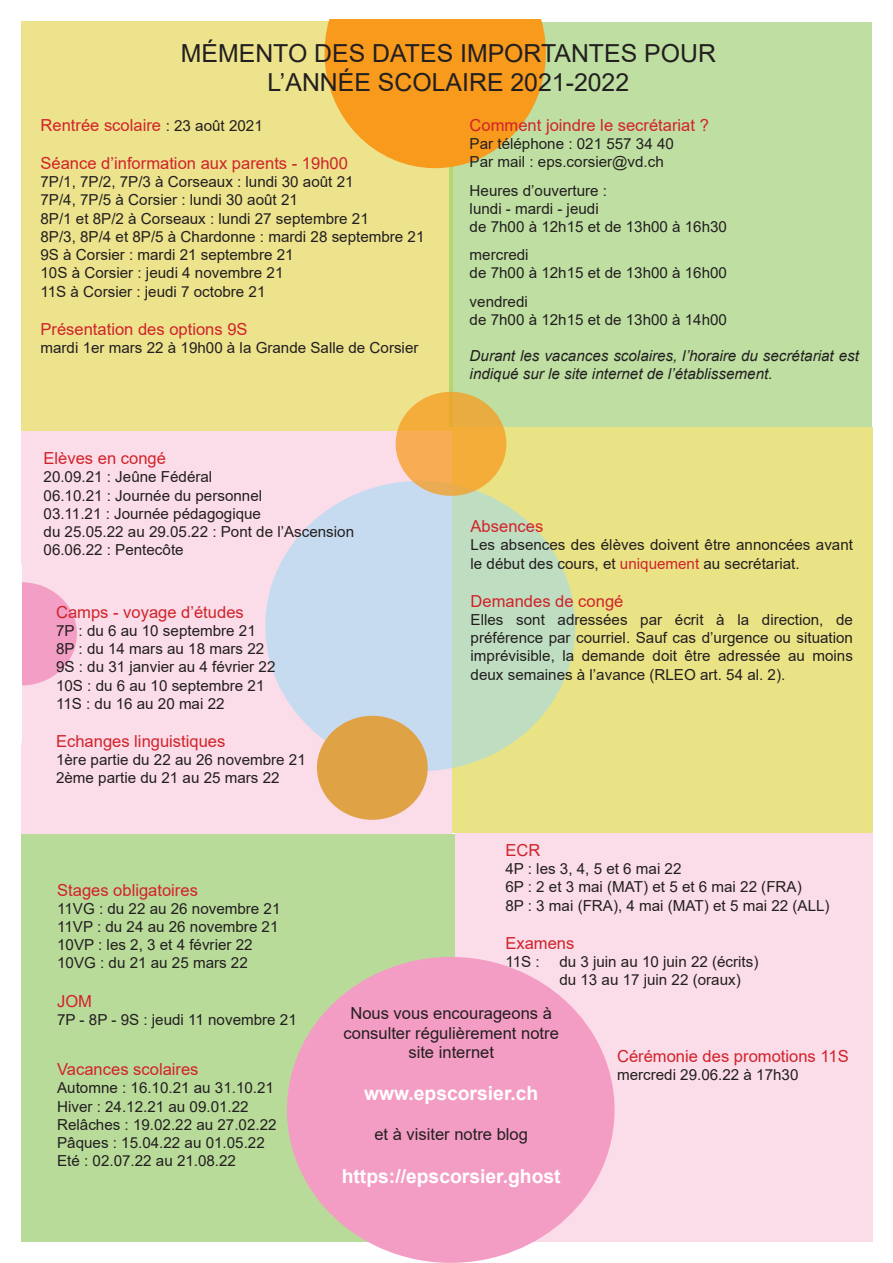
<style>
.page{position:relative;width:893px;height:1263px;background:#fff}
.page>*{position:absolute;margin:0;border:0;box-sizing:border-box;transform-origin:0 0}
.t1{font:24.9px/29.8px "Arial";color:#231f20;text-align:center}
.t2{font:700 19.35px "Arial";color:#fff}
.t3{font:16.5px "Arial";color:#d1232a}
.t4{font:16.5px/19.8px "Arial";color:#231f20;text-align:center}
.t5{font:15.15px/18.1px "Arial";color:#231f20}
.t6{font:italic 15.15px/18.1px "Arial";color:#231f20}
.s1{font-size:15.15px;color:#231f20}
.s2{color:#d1232a}
</style>
<div class="page">
<div style="left:455px;top:833px;width:418px;height:409px;background:#fbdde9"></div>
<div style="left:451px;top:427px;width:422px;height:406px;background:#eae385"></div>
<div style="left:21px;top:431px;width:431px;height:405px;background:#fbdde9"></div>
<div style="left:21px;top:21px;width:431px;height:410px;background:#ece38c"></div>
<div style="left:449px;top:22px;width:423px;height:405px;background:#bfdfa2"></div>
<div style="left:21px;top:835px;width:434px;height:407px;background:#b9db9a"></div>
<svg style="left:265px;top:481px;width:310px;height:290px;fill:#c7dbf0"></svg>
<svg style="left:396px;top:392px;width:110px;height:104px;fill:#f4ac3c"></svg>
<div style="left:317px;top:716px;width:111px;height:104px;background:#dfa245;border-radius:50%"></div>
<svg style="left:21px;top:582px;width:56px;height:103px"></svg>
<div style="left:287px;top:957px;width:327px;height:306px;background:#f49dc4;border-radius:50%"></div>
<svg style="left:325px;top:19px;width:221px;height:149px"></svg>
<h1 class="t1" style="left:181px;top:38px;width:537px">MÉMENTO DES DATES IMPORTANTES POUR<br>L’ANNÉE SCOLAIRE 2021-2022</h1>
<p class="t3" style="left:470px;top:114px;width:241px">Comment joindre le secrétariat ?</p>
<p class="t5" style="left:470px;top:135px;width:206px">Par téléphone : 021 557 34 40<br>Par mail : eps.corsier@vd.ch</p>
<p class="t5" style="left:470px;top:181px;width:259px">Heures d’ouverture :<br>lundi - mardi - jeudi<br>de 7h00 à 12h15 et de 13h00 à 16h30</p>
<p class="t5" style="left:470px;top:246px;width:259px">mercredi<br>de 7h00 à 12h15 et de 13h00 à 16h00</p>
<p class="t5" style="left:470px;top:292px;width:259px">vendredi<br>de 7h00 à 12h15 et de 13h00 à 14h00</p>
<p class="t6" style="left:470px;top:347px;width:391px">Durant les vacances scolaires, l’horaire du secrétariat est indiqué sur le site internet de l’établissement.</p>
<p class="t3" style="left:41px;top:114px;width:224px">Rentrée scolaire <span class="s1">: 23 août 2021</span></p>
<p class="t3" style="left:41px;top:152px;width:309px">Séance d’information aux parents - 19h00</p>
<p class="t5" style="left:41px;top:173px;width:385px">7P/1, 7P/2, 7P/3 à Corseaux : lundi 30 août 21<br>7P/4, 7P/5 à Corsier : lundi 30 août 21<br>8P/1 et 8P/2 à Corseaux : lundi 27 septembre 21<br>8P/3, 8P/4 et 8P/5 à Chardonne : mardi 28 septembre 21<br>9S à Corsier : mardi 21 septembre 21<br>10S à Corsier : jeudi 4 novembre 21<br>11S à Corsier : jeudi 7 octobre 21</p>
<p class="t3" style="left:41px;top:317px;width:209px">Présentation des options 9S</p>
<p class="t5" style="left:41px;top:338px;width:379px">mardi 1er mars 22 à 19h00 à la Grande Salle de Corsier</p>
<p class="t3" style="left:44px;top:447px;width:124px">Elèves en congé</p>
<p class="t5" style="left:44px;top:468px;width:312px">20.09.21 : Jeûne Fédéral<br>06.10.21 : Journée du personnel<br>03.11.21 : Journée pédagogique<br>du 25.05.22 au 29.05.22 : Pont de l’Ascension<br>06.06.22 : Pentecôte</p>
<p class="t3" style="left:56px;top:601px;width:189px">Camps - voyage d’études</p>
<p class="t5" style="left:56px;top:621px;width:221px">7P : du 6 au 10 septembre 21<br>8P : du 14 mars au 18 mars 22<br>9S : du 31 janvier au 4 février 22<br>10S : du 6 au 10 septembre 21<br>11S : du 16 au 20 mai 22</p>
<p class="t3" style="left:56px;top:730px;width:171px">Echanges linguistiques</p>
<p class="t5" style="left:56px;top:751px;width:251px">1ère partie du 22 au 26 novembre 21<br>2ème partie du 21 au 25 mars 22</p>
<p class="t3" style="left:471px;top:515px;width:74px">Absences</p>
<p class="t5" style="left:471px;top:536px;width:384px">Les absences des élèves doivent être annoncées avant le début des cours, et <span class="s2">uniquement</span> au secrétariat.</p>
<p class="t3" style="left:471px;top:590px;width:154px">Demandes de congé</p>
<p class="t5" style="left:471px;top:610px;width:384px;text-align:justify">Elles sont adressées par écrit à la direction, de préférence par courriel. Sauf cas d’urgence ou situation imprévisible, la demande doit être adressée au moins deux semaines à l’avance (RLEO art. 54 al. 2).</p>
<p class="t3" style="left:57px;top:878px;width:142px">Stages obligatoires</p>
<p class="t5" style="left:57px;top:899px;width:225px">11VG : du 22 au 26 novembre 21<br>11VP : du 24 au 26 novembre 21<br>10VP : les 2, 3 et 4 février 22<br>10VG : du 21 au 25 mars 22</p>
<p class="t3" style="left:57px;top:989px;width:36px">JOM</p>
<p class="t5" style="left:57px;top:1010px;width:241px">7P - 8P - 9S : jeudi 11 novembre 21</p>
<p class="t3" style="left:57px;top:1058px;width:143px">Vacances scolaires</p>
<p class="t5" style="left:57px;top:1079px;width:221px">Automne : 16.10.21 au 31.10.21<br>Hiver : 24.12.21 au 09.01.22<br>Relâches : 19.02.22 au 27.02.22<br>Pâques : 15.04.22 au 01.05.22<br>Eté : 02.07.22 au 21.08.22</p>
<p class="t3" style="left:505px;top:839px;width:36px">ECR</p>
<p class="t5" style="left:505px;top:860px;width:326px">4P : les 3, 4, 5 et 6 mai 22<br>6P : 2 et 3 mai (MAT) et 5 et 6 mai 22 (FRA)<br>8P : 3 mai (FRA), 4 mai (MAT) et 5 mai 22 (ALL)</p>
<p class="t3" style="left:505px;top:931px;width:71px">Examens</p>
<p class="t5" style="left:505px;top:952px;width:36px">11S :</p>
<p class="t5" style="left:559px;top:952px;width:201px">du 3 juin au 10 juin 22 (écrits) du 13 au 17 juin 22 (oraux)</p>
<p class="t4" style="left:343px;top:1003px;width:217px">Nous vous encourageons à consulter régulièrement notre site internet</p>
<p class="t2" style="left:364px;top:1079px;width:176px">www.epscorsier.ch</p>
<p class="t4" style="left:374px;top:1124px;width:155px">et à visiter notre blog</p>
<p class="t2" style="left:342px;top:1162px;width:221px">https://epscorsier.ghost</p>
<p class="t3" style="left:617px;top:1044px;width:233px">Cérémonie des promotions 11S</p>
<p class="t5" style="left:617px;top:1065px;width:183px">mercredi 29.06.22 à 17h30</p>
</div>
